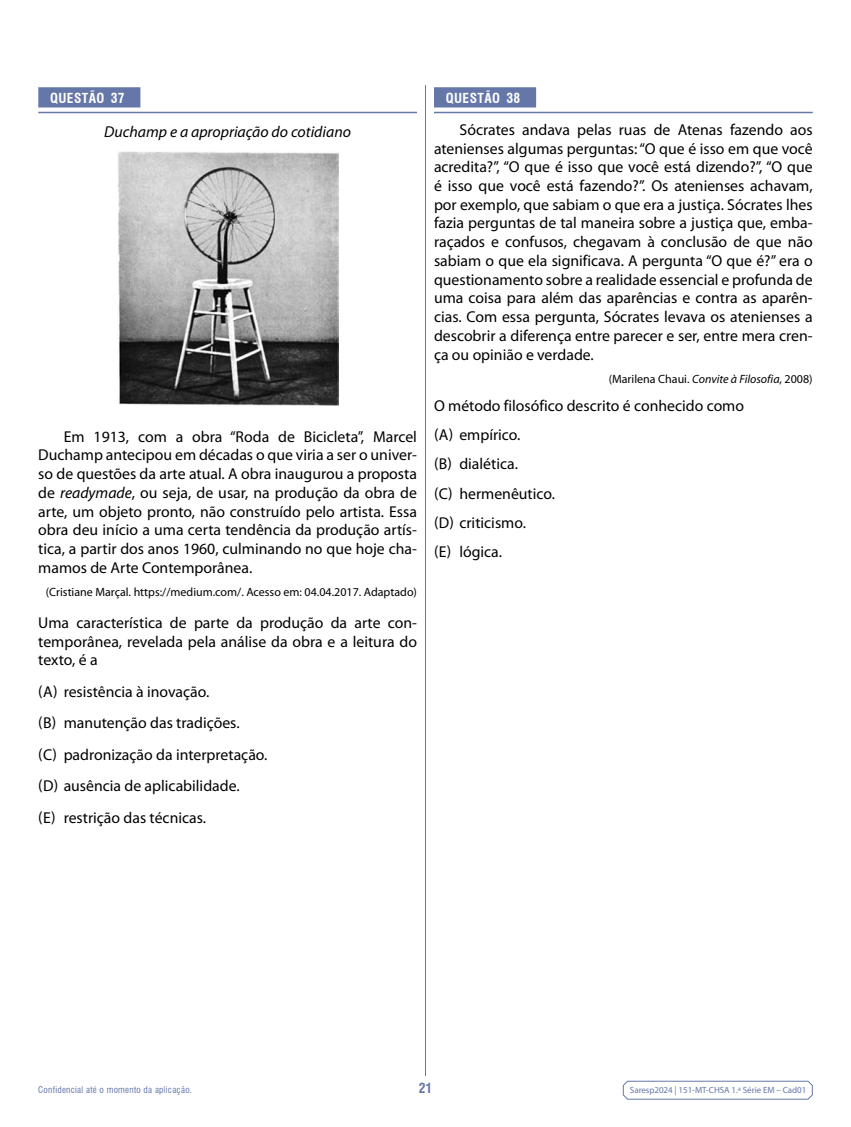
<style>
.page{position:relative;width:851px;height:1127px;background:#fff}
.page>*{position:absolute;margin:0;border:0;box-sizing:border-box;transform-origin:0 0}
.t1{font:15.75px/18.8px "Myriad Pro";color:#000;text-align:justify}
.t2{font:italic 15.75px "Myriad Pro";color:#000}
.t3{font:700 condensed 13.5px "Swiss 721 BT";letter-spacing:.03em;color:#fff}
.t4{font:700 condensed 13.5px "Swiss 721 BT";color:#6577a8}
.t5{font:12px "Myriad Pro";color:#000}
.t6{font:9px "Myriad Pro";letter-spacing:-.005em;color:#6577a8}
.t7{font:condensed 9px "Swiss 721 BT";letter-spacing:.03em;color:#6577a8}
.s1{font-style:italic}
</style>
<div class="page">
<svg style="left:622px;top:1080px;width:191px;height:20px"></svg>
<hr style="left:425px;top:85px;width:1px;height:991px;background:#6577a8">
<div style="left:434px;top:87px;width:102px;height:20px;background:#6577a8"></div>
<hr style="left:434px;top:112px;width:378px;height:1px;background:#6577a8">
<div style="left:38px;top:87px;width:102px;height:20px;background:#6577a8"></div>
<hr style="left:38px;top:112px;width:379px;height:1px;background:#6577a8">
<img style="left:118px;top:152px;width:220px;height:253px">
<p class="t3" style="left:50px;top:90px;width:76px">QUESTÃO 37</p>
<p class="t2" style="left:104px;top:122px;width:248px">Duchamp e a apropriação do cotidiano</p>
<p class="t1" style="left:38px;top:427px;width:380px;text-indent:26px">Em 1913, com a obra “Roda de Bicicleta”, Marcel Duchamp antecipou em décadas o que viria a ser o univer&shy;so de questões da arte atual. A obra inaugurou a proposta de <span class="s1">readymade</span>, ou seja, de usar, na produção da obra de arte, um objeto pronto, não construído pelo artista. Essa obra deu início a uma certa tendência da produção artís&shy;tica, a partir dos anos 1960, culminando no que hoje cha&shy;mamos de Arte Contemporânea.</p>
<p class="t5" style="left:46px;top:585px;width:372px">(Cristiane Marçal. https://medium.com/. Acesso em: 04.04.2017. Adaptado)</p>
<p class="t1" style="left:38px;top:613px;width:380px">Uma característica de parte da produção da arte con&shy;temporânea, revelada pela análise da obra e a leitura do texto, é a</p>
<p class="t1" style="left:38px;top:676px;width:231px;line-height:31.5px;text-align:left">(A) resistência à inovação.<br>(B) manutenção das tradições.<br>(C) padronização da interpretação. (D) ausência de aplicabilidade.<br>(E) restrição das técnicas.</p>
<p class="t3" style="left:446px;top:90px;width:76px">QUESTÃO 38</p>
<p class="t1" style="left:434px;top:120px;width:380px;text-indent:26px">Sócrates andava pelas ruas de Atenas fazendo aos atenienses algumas perguntas: “O que é isso em que você acredita?”, “O que é isso que você está dizendo?”, “O que é isso que você está fazendo?”. Os atenienses achavam, por exemplo, que sabiam o que era a justiça. Sócrates lhes fazia perguntas de tal maneira sobre a justiça que, emba&shy;raçados e confusos, chegavam à conclusão de que não sabiam o que ela significava. A pergunta “O que é?” era o questionamento sobre a realidade essencial e profunda de uma coisa para além das aparências e contra as aparên&shy;cias. Com essa pergunta, Sócrates levava os atenienses a descobrir a diferença entre parecer e ser, entre mera cren&shy;ça ou opinião e verdade.</p>
<p class="t5" style="left:608px;top:372px;width:205px">(Marilena Chaui. <span class="s1">Convite à Filosofia</span>, 2008)</p>
<p class="t1" style="left:434px;top:390px;width:311px;line-height:29.4px;text-align:left">O método filosófico descrito é conhecido como (A) empírico.<br>(B) dialética.<br>(C) hermenêutico.<br>(D) criticismo.<br>(E) lógica.</p>
<p class="t7" style="left:38px;top:1084px;width:155px">Confidencial até o momento da aplicação.</p>
<p class="t4" style="left:418px;top:1079px;width:15px">21</p>
<p class="t6" style="left:630px;top:1084px;width:178px">Saresp2024 | 151-MT-CHSA 1.ª Série EM – Cad01</p>
</div>
